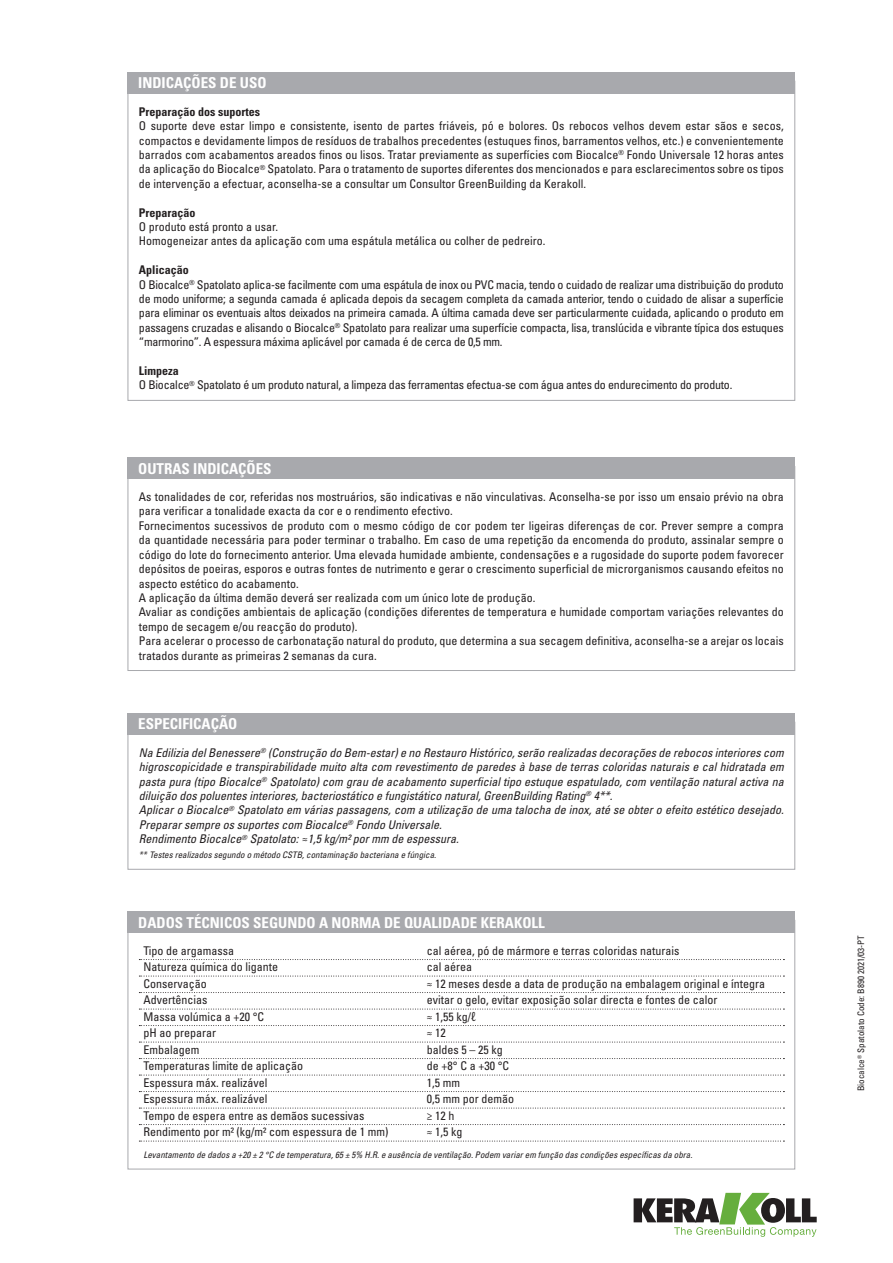
<style>
.page{position:relative;width:893px;height:1263px;background:#fff}
.page>*{position:absolute;margin:0;border:0;box-sizing:border-box;transform-origin:0 0}
.t1{font:700 condensed 15px "Univers LT Std";color:#fff}
.t2{font:condensed 12px/14.4px "Univers LT Std";color:#231f20}
.t3{font:italic condensed 12px/14.4px "Univers LT Std";color:#231f20}
.t4{font:condensed 12px/14.4px "Univers LT Std";letter-spacing:-.02em;color:#231f20}
.t5{font:700 condensed 12px "Univers LT Std";color:#231f20}
.t6{font:italic condensed 9px "Univers LT Std";color:#231f20}
.t7{font:condensed 9px "Univers LT Std";color:#231f20}
.s1{font-weight:700}
</style>
<div class="page">
<svg style="left:634px;top:1193px;width:183px;height:44px"></svg>
<div style="left:128px;top:72px;width:667px;height:22px;background:#a8a9ad"></div>
<div style="left:128px;top:458px;width:667px;height:21px;background:#a8a9ad"></div>
<div style="left:128px;top:713px;width:667px;height:22px;background:#a8a9ad"></div>
<svg style="left:139px;top:959px;width:645px;height:1px"></svg>
<svg style="left:139px;top:976px;width:645px;height:1px"></svg>
<svg style="left:139px;top:992px;width:645px;height:1px"></svg>
<svg style="left:139px;top:1009px;width:645px;height:1px"></svg>
<svg style="left:139px;top:1025px;width:645px;height:1px"></svg>
<svg style="left:139px;top:1042px;width:645px;height:1px"></svg>
<svg style="left:139px;top:1058px;width:645px;height:1px"></svg>
<svg style="left:139px;top:1075px;width:645px;height:1px"></svg>
<svg style="left:139px;top:1091px;width:645px;height:1px"></svg>
<svg style="left:139px;top:1108px;width:645px;height:1px"></svg>
<svg style="left:139px;top:1124px;width:645px;height:1px"></svg>
<svg style="left:139px;top:1141px;width:645px;height:1px"></svg>
<div style="left:128px;top:911px;width:667px;height:22px;background:#a8a9ad"></div>
<p class="t1" style="left:138px;top:74px;width:130px">INDICAÇÕES DE USO</p>
<p class="t5" style="left:139px;top:104px;width:123px">Preparação dos suportes</p>
<p class="t2" style="left:139px;top:119px;width:646px;text-align:justify">O suporte deve estar limpo e consistente, isento de partes friáveis, pó e bolores. Os rebocos velhos devem estar sãos e secos, compactos e devidamente limpos de resíduos de trabalhos precedentes (estuques finos, barramentos velhos, etc.) e convenientemente barrados com acabamentos areados finos ou lisos. Tratar previamente as superfícies com Biocalce<sup>®</sup> Fondo Universale 12 horas antes da aplicação do Biocalce<sup>®</sup> Spatolato. Para o tratamento de suportes diferentes dos mencionados e para esclarecimentos sobre os tipos de intervenção a efectuar, aconselha-se a consultar um Consultor GreenBuilding da Kerakoll.</p>
<p class="t5" style="left:139px;top:205px;width:58px">Preparação</p>
<p class="t2" style="left:139px;top:219px;width:408px">O produto está pronto a usar.<br>Homogeneizar antes da aplicação com uma espátula metálica ou colher de pedreiro.</p>
<p class="t4" style="left:139px;top:263px;width:646px"><span class="s1">Aplicação<br></span>O Biocalce<sup>®</sup> Spatolato aplica-se facilmente com uma espátula de inox ou PVC macia, tendo o cuidado de realizar uma distribuição do produto de modo uniforme; a segunda camada é aplicada depois da secagem completa da camada anterior, tendo o cuidado de alisar a superfície para eliminar os eventuais altos deixados na primeira camada. A última camada deve ser particularmente cuidada, aplicando o produto em passagens cruzadas e alisando o Biocalce<sup>®</sup> Spatolato para realizar uma superfície compacta, lisa, translúcida e vibrante típica dos estuques “marmorino”. A espessura máxima aplicável por camada é de cerca de 0,5 mm.</p>
<p class="t4" style="left:139px;top:363px;width:595px"><span class="s1">Limpeza<br></span>O Biocalce<sup>®</sup> Spatolato é um produto natural, a limpeza das ferramentas efectua-se com água antes do endurecimento do produto.</p>
<p class="t1" style="left:138px;top:459px;width:135px">OUTRAS INDICAÇÕES</p>
<p class="t2" style="left:139px;top:489px;width:646px">As tonalidades de cor, referidas nos mostruários, são indicativas e não vinculativas. Aconselha-se por isso um ensaio prévio na obra para verificar a tonalidade exacta da cor e o rendimento efectivo.<br>Fornecimentos sucessivos de produto com o mesmo código de cor podem ter ligeiras diferenças de cor. Prever sempre a compra da quantidade necessária para poder terminar o trabalho. Em caso de uma repetição da encomenda do produto, assinalar sempre o código do lote do fornecimento anterior. Uma elevada humidade ambiente, condensações e a rugosidade do suporte podem favorecer depósitos de poeiras, esporos e outras fontes de nutrimento e gerar o crescimento superficial de microrganismos causando efeitos no aspecto estético do acabamento.<br>A aplicação da última demão deverá ser realizada com um único lote de produção.<br>Avaliar as condições ambientais de aplicação (condições diferentes de temperatura e humidade comportam variações relevantes do tempo de secagem e/ou reacção do produto).<br>Para acelerar o processo de carbonatação natural do produto, que determina a sua secagem definitiva, aconselha-se a arejar os locais tratados durante as primeiras 2 semanas da cura.</p>
<p class="t1" style="left:138px;top:715px;width:101px">ESPECIFICAÇÃO</p>
<p class="t3" style="left:139px;top:745px;width:646px">Na Edilizia del Benessere<sup>®</sup> (Construção do Bem-estar) e no Restauro Histórico, serão realizadas decorações de rebocos interiores com higroscopicidade e transpirabilidade muito alta com revestimento de paredes à base de terras coloridas naturais e cal hidratada em pasta pura (tipo Biocalce<sup>®</sup> Spatolato) com grau de acabamento superficial tipo estuque espatulado, com ventilação natural activa na diluição dos poluentes interiores, bacteriostático e fungistático natural, GreenBuilding Rating<sup>®</sup> 4**.<br>Aplicar o Biocalce<sup>®</sup> Spatolato em várias passagens, com a utilização de uma talocha de inox, até se obter o efeito estético desejado.<br>Preparar sempre os suportes com Biocalce<sup>®</sup> Fondo Universale.<br>Rendimento Biocalce<sup>®</sup> Spatolato: ≈1,5 kg/m² por mm de espessura.</p>
<p class="t6" style="left:139px;top:849px;width:299px">** Testes realizados segundo o método CSTB, contaminação bacteriana e fúngica.</p>
<p class="t1" style="left:138px;top:913px;width:408px">DADOS TÉCNICOS SEGUNDO A NORMA DE QUALIDADE KERAKOLL</p>
<p class="t2" style="left:143px;top:943px;width:92px">Tipo de argamassa</p>
<p class="t2" style="left:427px;top:943px;width:254px">cal aérea, pó de mármore e terras coloridas naturais</p>
<p class="t2" style="left:143px;top:960px;width:136px">Natureza química do ligante</p>
<p class="t2" style="left:427px;top:960px;width:47px">cal aérea</p>
<p class="t2" style="left:143px;top:976px;width:65px">Conservação</p>
<p class="t2" style="left:427px;top:976px;width:340px">≈ 12 meses desde a data de produção na embalagem original e íntegra</p>
<p class="t2" style="left:143px;top:993px;width:65px">Advertências</p>
<p class="t2" style="left:427px;top:993px;width:292px">evitar o gelo, evitar exposição solar directa e fontes de calor</p>
<p class="t2" style="left:143px;top:1009px;width:122px">Massa volúmica a +20 °C</p>
<p class="t2" style="left:427px;top:1009px;width:51px">≈ 1,55 kg/ℓ</p>
<p class="t2" style="left:143px;top:1026px;width:74px">pH ao preparar</p>
<p class="t2" style="left:427px;top:1026px;width:20px">≈ 12</p>
<p class="t2" style="left:143px;top:1042px;width:57px">Embalagem</p>
<p class="t2" style="left:427px;top:1042px;width:77px">baldes 5 – 25 kg</p>
<p class="t2" style="left:143px;top:1059px;width:161px">Temperaturas limite de aplicação</p>
<p class="t2" style="left:427px;top:1059px;width:84px">de +8° C a +30 °C</p>
<p class="t2" style="left:143px;top:1075px;width:125px">Espessura máx. realizável</p>
<p class="t2" style="left:427px;top:1075px;width:35px">1,5 mm</p>
<p class="t2" style="left:143px;top:1092px;width:125px">Espessura máx. realizável</p>
<p class="t2" style="left:427px;top:1092px;width:89px">0,5 mm por demão</p>
<p class="t2" style="left:143px;top:1108px;width:222px">Tempo de espera entre as demãos sucessivas</p>
<p class="t2" style="left:427px;top:1108px;width:29px">≥ 12 h</p>
<p class="t2" style="left:143px;top:1125px;width:246px">Rendimento por m² (kg/m² com espessura de 1 mm)</p>
<p class="t2" style="left:427px;top:1125px;width:37px">≈ 1,5 kg</p>
<p class="t6" style="left:143px;top:1149px;width:550px">Levantamento de dados a +20 ± 2 °C de temperatura, 65 ± 5% H.R. e ausência de ventilação. Podem variar em função das condições específicas da obra.</p>
<p class="t7" style="left:855px;top:1091px;width:157px;rotate:-90deg">Biocalce<sup>®</sup> Spatolato Code: B890 2021/03-PT</p>
</div>
